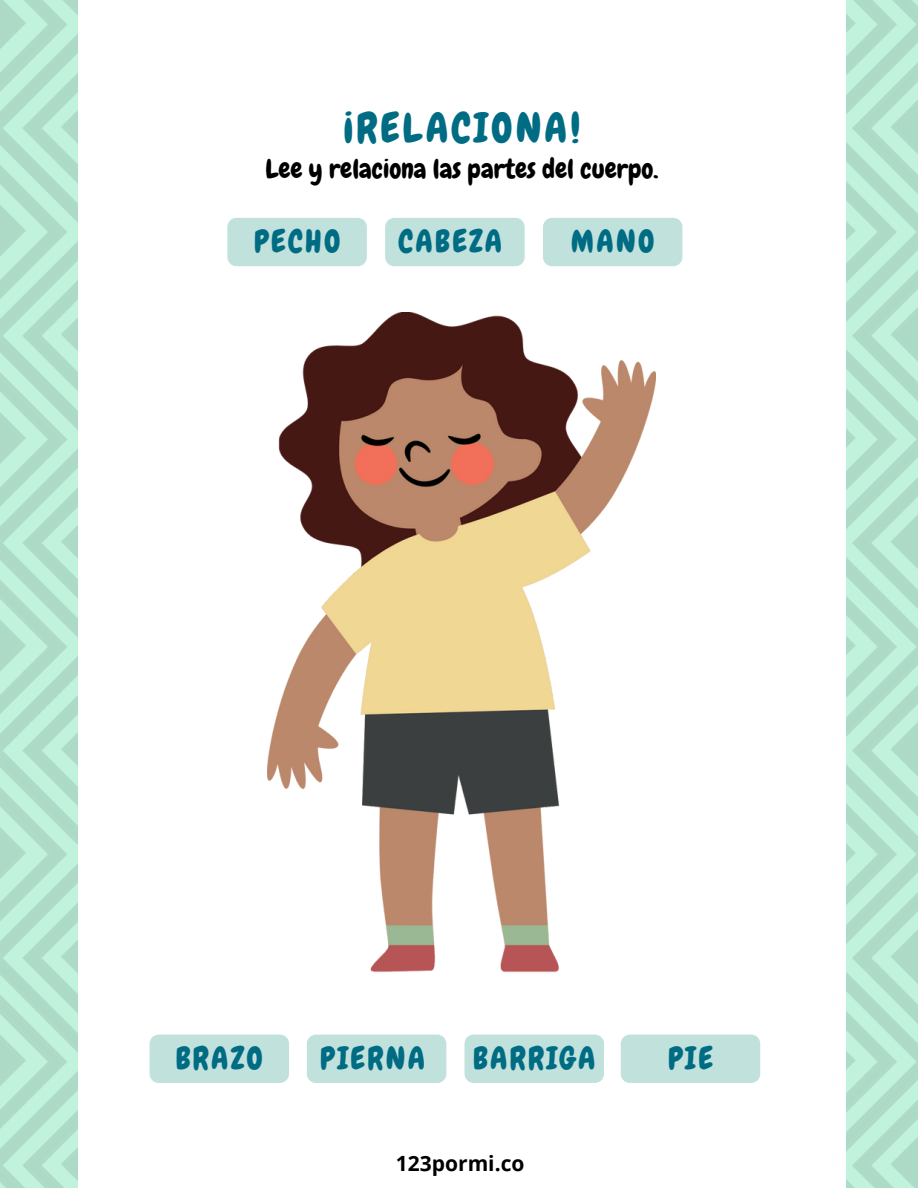
<style>
.page{position:relative;width:918px;height:1188px;background:#fff}
.page>*{position:absolute;margin:0;border:0;box-sizing:border-box;transform-origin:0 0}
.t1{font:40.95px "Chewy";letter-spacing:.075em;color:#006c84}
.t2{font:31.2px "Chewy";letter-spacing:.075em;color:#006c84}
.t3{font:26.85px "Chewy";color:#000}
.t4{font:700 21px "Open Sans";color:#000}
</style>
<div class="page">
<img style="left:0;top:0;width:918px;height:1188px">
<div style="left:78px;top:0;width:768px;height:1188px;background:#fff"></div>
<div style="left:227px;top:218px;width:140px;height:48px;background:#c1e1dc;border-radius:9px"></div>
<div style="left:543px;top:218px;width:139px;height:48px;background:#c1e1dc;border-radius:9px"></div>
<div style="left:385px;top:218px;width:140px;height:48px;background:#c1e1dc;border-radius:9px"></div>
<div style="left:150px;top:1035px;width:139px;height:48px;background:#c1e1dc;border-radius:9px"></div>
<div style="left:621px;top:1035px;width:139px;height:48px;background:#c1e1dc;border-radius:9px"></div>
<div style="left:465px;top:1035px;width:139px;height:48px;background:#c1e1dc;border-radius:9px"></div>
<div style="left:307px;top:1035px;width:139px;height:48px;background:#c1e1dc;border-radius:9px"></div>
<img style="left:268px;top:313px;width:388px;height:660px">
<h1 class="t1" style="left:343px;top:102px;width:238px">¡RELACIONA!</h1>
<p class="t3" style="left:265px;top:152px;width:395px">Lee y relaciona las partes del cuerpo.</p>
<p class="t2" style="left:254px;top:221px;width:88px">PECHO</p>
<p class="t2" style="left:399px;top:221px;width:105px">CABEZA</p>
<p class="t2" style="left:571px;top:221px;width:85px">MANO</p>
<p class="t2" style="left:176px;top:1038px;width:89px">BRAZO</p>
<p class="t2" style="left:320px;top:1038px;width:106px">PIERNA</p>
<p class="t2" style="left:473px;top:1038px;width:124px">BARRIGA</p>
<p class="t4" style="left:396px;top:1149px;width:130px">123pormi.co</p>
<p class="t2" style="left:668px;top:1038px;width:47px">PIE</p>
</div>
